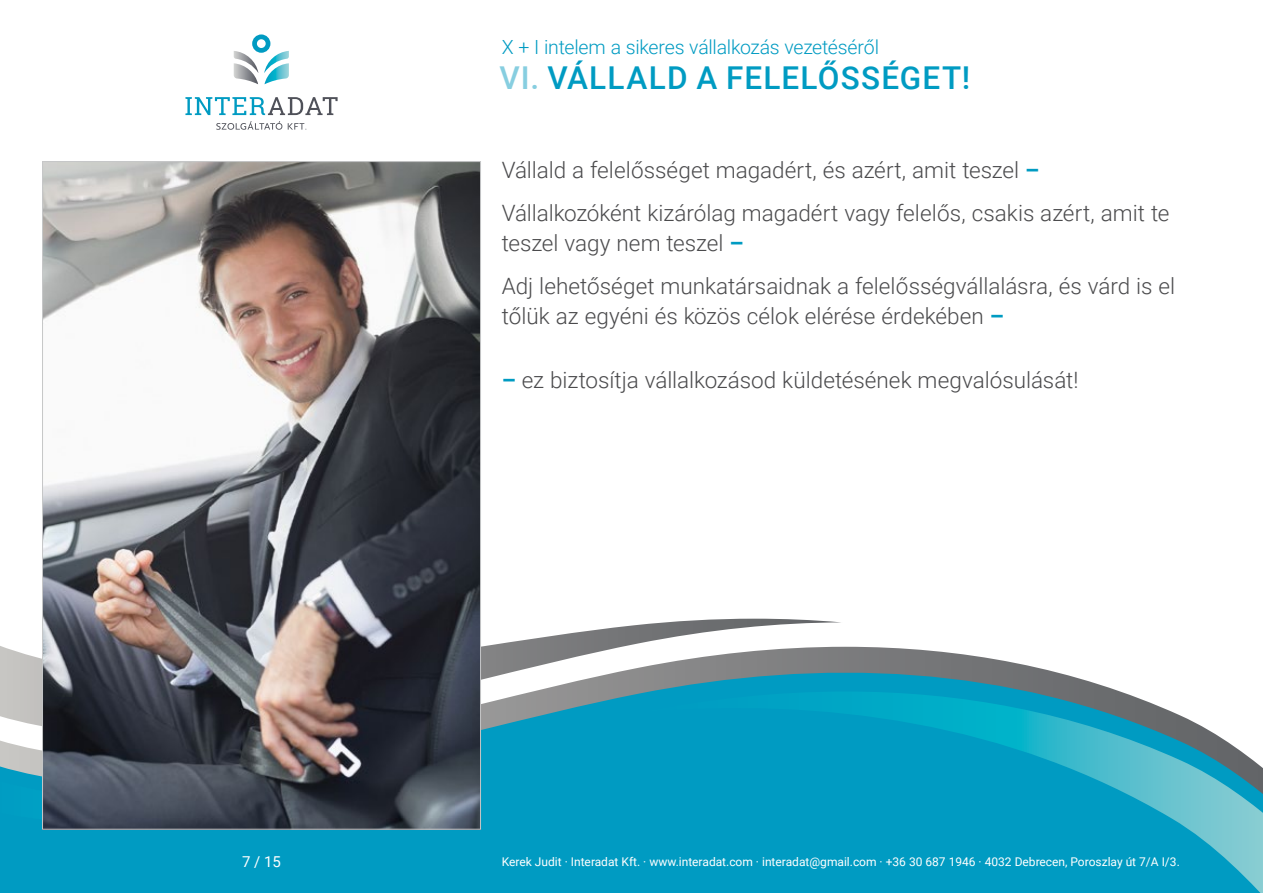
<style>
.page{position:relative;width:1263px;height:893px;background:#fff}
.page>*{position:absolute;margin:0;border:0;box-sizing:border-box;transform-origin:0 0}
.t1{font:500 31.5px "Roboto";letter-spacing:.035em;color:#009bc2}
.t2{font:300 22.5px/42.8px "Roboto";color:#4b4b4d}
.t3{font:300 19.5px "Roboto";letter-spacing:-.01em;color:#009bc2}
.t4{font:15px "Roboto";color:#fff}
.t5{font:12px "Roboto";color:#fff}
.s1{color:#87cee0}
.s2{font-weight:700;color:#009bc2}
</style>
<div class="page">
<div style="left:0;top:646px;width:861px;height:247px;background:#009bc2"></div>
<svg style="left:368px;top:647px;width:751px;height:184px"></svg>
<svg style="left:0;top:781px;width:368px;height:59px"></svg>
<svg style="left:639px;top:691px;width:624px;height:202px"></svg>
<svg style="left:0;top:619px;width:845px;height:162px"></svg>
<svg style="left:234px;top:34px;width:55px;height:50px"></svg>
<svg style="left:216px;top:121px;width:66px;height:9px"></svg>
<svg style="left:288px;top:123px;width:18px;height:7px"></svg>
<svg style="left:185px;top:97px;width:153px;height:18px"></svg>
<img style="left:44px;top:163px;width:435px;height:665px">
<p class="t3" style="left:502px;top:33px;width:379px">X + I intelem a sikeres vállalkozás vezetéséről</p>
<h1 class="t1" style="left:499px;top:56px;width:472px"><span class="s1">VI.</span> VÁLLALD A FELELŐSSÉGET!</h1>
<p class="t2" style="left:502px;top:148px;width:669px">Vállald a felelősséget magadért, és azért, amit teszel <span class="s2">–<br></span>Vállalkozóként kizárólag magadért vagy felelős, csakis azért, amit te</p>
<p class="t2" style="left:502px;top:221px;width:675px">teszel vagy nem teszel <span class="s2">–<br></span>Adj lehetőséget munkatársaidnak a felelősségvállalásra, és várd is el</p>
<p class="t2" style="left:502px;top:294px;width:504px">tőlük az egyéni és közös célok elérése érdekében <span class="s2">–</span></p>
<p class="t2" style="left:502px;top:358px;width:578px"><span class="s2">–</span> ez biztosítja vállalkozásod küldetésének megvalósulását!</p>
<p class="t4" style="left:242px;top:851px;width:40px">7 / 15</p>
<p class="t5" style="left:502px;top:853px;width:679px">Kerek Judit · Interadat Kft. · www.interadat.com · interadat@gmail.com · +36 30 687 1946 · 4032 Debrecen, Poroszlay út 7/A I/3.</p>
</div>
